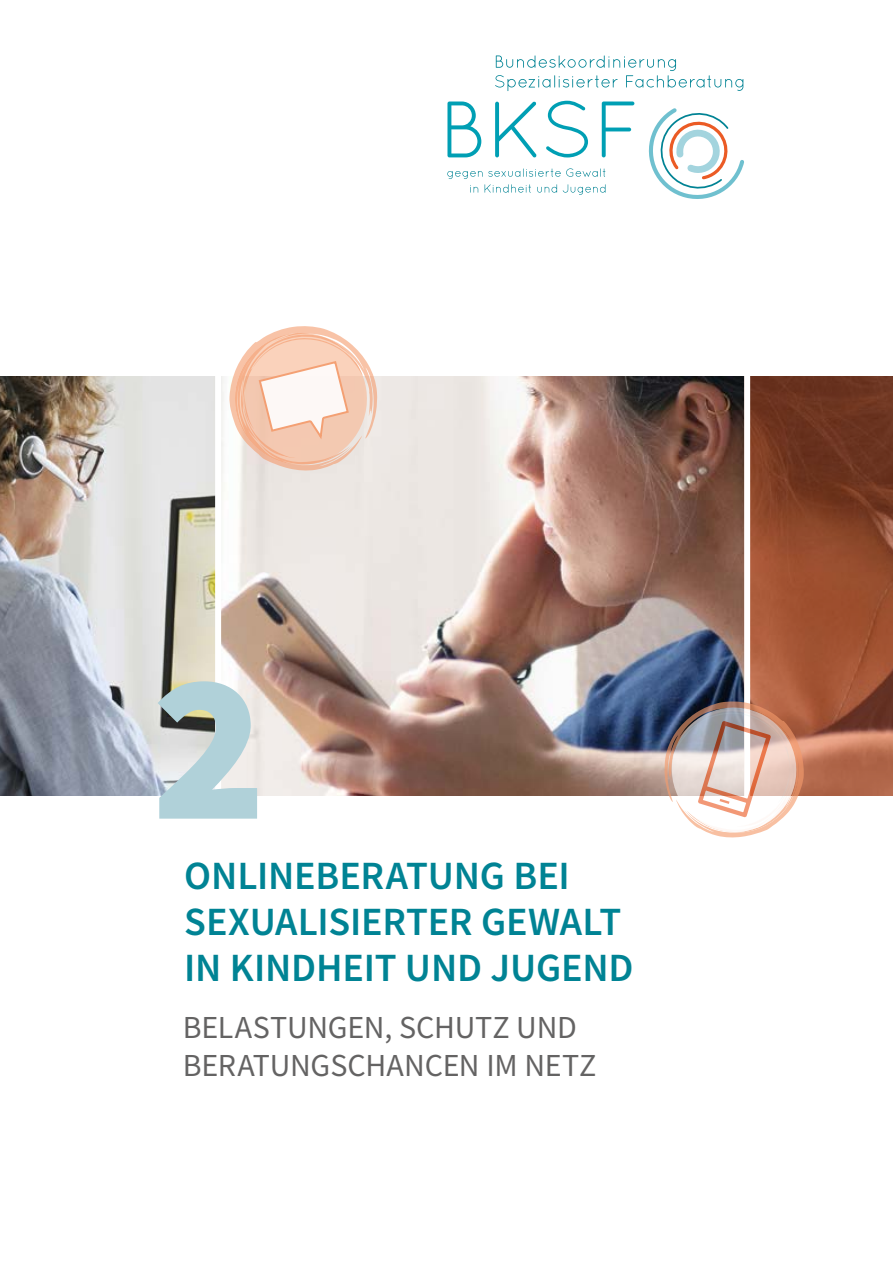
<style>
.page{position:relative;width:893px;height:1263px;background:#fff}
.page>*{position:absolute;margin:0;border:0;box-sizing:border-box;transform-origin:0 0}
.t1{font:900 212.55px "Source Sans Pro";color:#b0d1d9}
.t2{font:600 40.05px/46px "Source Sans Pro";letter-spacing:-.005em;color:#008394}
.t3{font:32.1px/38.4px "Source Sans Pro";letter-spacing:-.005em;color:#646363}
</style>
<div class="page">
<img style="left:221px;top:376px;width:523px;height:420px">
<svg style="left:750px;top:376px;width:143px;height:420px"></svg>
<img style="left:0;top:376px;width:215px;height:420px">
<svg style="left:648px;top:108px;width:96px;height:91px"></svg>
<svg style="left:447px;top:101px;width:187px;height:56px"></svg>
<svg style="left:447px;top:168px;width:158px;height:27px"></svg>
<svg style="left:495px;top:55px;width:248px;height:36px"></svg>
<svg style="left:226px;top:326px;width:151px;height:148px"></svg>
<svg style="left:663px;top:699px;width:144px;height:139px"></svg>
<h1 class="t1" style="left:152px;top:601px;width:116px">2</h1>
<p class="t2" style="left:184px;top:852px;width:451px">ONLINEBERATUNG BEI<br>SEXUALISIERTER GEWALT<br>IN KINDHEIT UND JUGEND</p>
<p class="t3" style="left:183px;top:1007px;width:415px">BELASTUNGEN, SCHUTZ UND<br>BERATUNGSCHANCEN IM NETZ</p>
</div>
